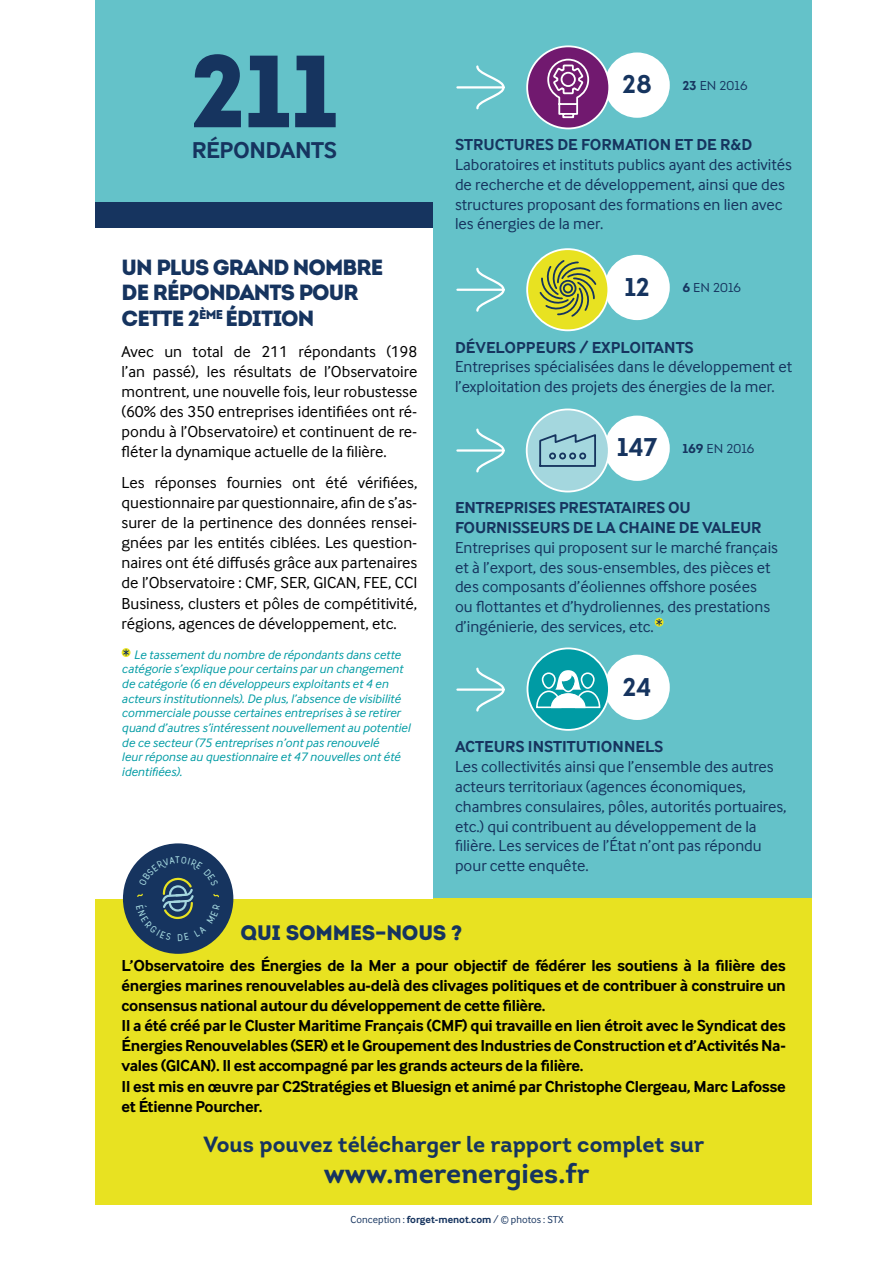
<style>
.page{position:relative;width:893px;height:1263px;background:#fff}
.page>*{position:absolute;margin:0;border:0;box-sizing:border-box;transform-origin:0 0}
.t1{font:900 102.3px "Intro";color:#16345f}
.t2{font:700 27.45px "Intro";color:#16345f}
.t3{font:700 25.65px "Intro";letter-spacing:-.01em;color:#16345f}
.t4{font:700 23.85px "Inter Face";letter-spacing:-.02em;color:#16345f}
.t5{font:900 21.9px/25.7px "Intro";letter-spacing:-.04em;color:#16345f}
.t6{font:700 21.9px "Intro";color:#16345f}
.t7{font:900 20.85px "Intro";letter-spacing:-.01em;color:#16345f}
.t8{font:16.5px/19.8px "Inter Face";color:#16345f}
.t9{font:700 16.5px/20.1px "Inter Face";letter-spacing:-.02em;color:#000}
.t10{font:16.5px/20.1px "Inter Face";color:#000;text-align:justify}
.t11{font:700 16.5px/19.8px "Inter Face";color:#16345f}
.t12{font:italic 12.75px/14.7px "Inter Face";color:#009ba4}
.t13{font:12.75px "Intro";letter-spacing:-.01em;color:#16345f}
.t14{font:10.5px "Inter Face";color:#16345f}
.s1{font-weight:700}
</style>
<div class="page">
<div style="left:387px;top:0;width:425px;height:902px;background:#64c2c9"></div>
<div style="left:96px;top:899px;width:716px;height:306px;background:#e8e221"></div>
<div style="left:96px;top:227px;width:337px;height:672px;background:#fff"></div>
<svg style="left:122px;top:648px;width:9px;height:9px"></svg>
<svg style="left:123px;top:649px;width:6px;height:7px"></svg>
<div style="left:604px;top:52px;width:66px;height:66px;background:#fff;border-radius:50%"></div>
<div style="left:527px;top:46px;width:82px;height:82px;background:#71196f;border-radius:50%"></div>
<div style="left:526px;top:45px;width:84px;height:84px;border:2px solid #fff;border-radius:50%"></div>
<svg style="left:547px;top:58px;width:43px;height:61px"></svg>
<div style="left:604px;top:655px;width:66px;height:65px;background:#fff;border-radius:50%"></div>
<div style="left:604px;top:255px;width:66px;height:65px;background:#fff;border-radius:50%"></div>
<div style="left:604px;top:416px;width:66px;height:65px;background:#fff;border-radius:50%"></div>
<div style="left:527px;top:249px;width:81px;height:81px;background:#e8e221;border-radius:50%"></div>
<div style="left:526px;top:248px;width:83px;height:83px;border:2px solid #fff;border-radius:50%"></div>
<svg style="left:538px;top:258px;width:60px;height:60px"></svg>
<div style="left:123px;top:843px;width:110px;height:111px;background:#16345f;border-radius:50%"></div>
<div style="left:527px;top:648px;width:82px;height:82px;background:#009ba4;border-radius:50%"></div>
<div style="left:527px;top:647px;width:83px;height:84px;border:2px solid #fff;border-radius:50%"></div>
<svg style="left:456px;top:65px;width:49px;height:45px"></svg>
<svg style="left:456px;top:667px;width:49px;height:45px"></svg>
<svg style="left:456px;top:267px;width:49px;height:45px"></svg>
<svg style="left:456px;top:428px;width:49px;height:45px"></svg>
<div style="left:527px;top:409px;width:82px;height:82px;background:#a4d7de;border-radius:50%"></div>
<div style="left:526px;top:408px;width:84px;height:84px;border:2px solid #fff;border-radius:50%"></div>
<svg style="left:539px;top:434px;width:57px;height:33px"></svg>
<svg style="left:655px;top:618px;width:9px;height:9px"></svg>
<svg style="left:656px;top:619px;width:6px;height:6px"></svg>
<div style="left:96px;top:0;width:319px;height:208px;background:#64c2c9"></div>
<div style="left:96px;top:202px;width:337px;height:25px;background:#16345f"></div>
<svg style="left:536px;top:670px;width:65px;height:39px"></svg>
<svg style="left:136px;top:856px;width:84px;height:85px"></svg>
<h1 class="t1" style="left:190px;top:24px;width:150px">211</h1>
<h3 class="t4" style="left:192px;top:137px;width:147px">RÉPONDANTS</h3>
<h3 class="t5" style="left:122px;top:254px;width:263px">UN PLUS GRAND NOMBRE<br>DE RÉPONDANTS POUR<br>CETTE 2<sup>ÈME</sup> ÉDITION</h3>
<p class="t10" style="left:122px;top:341px;width:297px">Avec un total de 211 répondants (198 l’an passé), les résultats de l’Observatoire montrent, une nouvelle fois, leur robustesse (60% des 350 entreprises identifiées ont ré&shy;pondu à l’Observatoire) et continuent de re&shy;fléter la dynamique actuelle de la filière.</p>
<p class="t10" style="left:122px;top:472px;width:297px">Les réponses fournies ont été vérifiées, questionnaire par questionnaire, afin de s’as&shy;surer de la pertinence des données rensei&shy;gnées par les entités ciblées. Les question&shy;naires ont été diffusés grâce aux partenaires de l’Observatoire : CMF, SER, GICAN, FEE, CCI Business, clusters et pôles de compétitivité, régions, agences de développement, etc.</p>
<p class="t12" style="left:122px;top:647px;width:290px;text-indent:12px">Le tassement du nombre de répondants dans cette catégorie s’explique pour certains par un changement de catégorie (6 en développeurs exploitants et 4 en acteurs institutionnels). De plus, l’absence de visibilité commerciale pousse certaines entreprises à se retirer quand d’autres s’intéressent nouvellement au potentiel de ce secteur (75 entreprises n’ont pas renouvelé<br>leur réponse au questionnaire et 47 nouvelles ont été identifiées).</p>
<h3 class="t3" style="left:622px;top:68px;width:31px">28</h3>
<p class="t13" style="left:682px;top:78px;width:67px"><span class="s1">23</span> EN 2016</p>
<p class="t11" style="left:455px;top:135px;width:299px">STRUCTURES DE FORMATION ET DE R&amp;D</p>
<p class="t8" style="left:455px;top:155px;width:338px">Laboratoires et instituts publics ayant des activités de recherche et de développement, ainsi que des structures proposant des formations en lien avec les énergies de la mer.</p>
<h3 class="t3" style="left:624px;top:270px;width:27px">12</h3>
<p class="t13" style="left:682px;top:280px;width:60px"><span class="s1">6</span> EN 2016</p>
<p class="t11" style="left:455px;top:337px;width:240px">DÉVELOPPEURS / EXPLOITANTS</p>
<p class="t8" style="left:455px;top:357px;width:339px">Entreprises spécialisées dans le développement et l’exploitation des projets des énergies de la mer.</p>
<h3 class="t3" style="left:617px;top:431px;width:42px">147</h3>
<p class="t13" style="left:682px;top:441px;width:74px"><span class="s1">169</span> EN 2016</p>
<p class="t11" style="left:455px;top:498px;width:308px">ENTREPRISES PRESTATAIRES OU<br>FOURNISSEURS DE LA CHAINE DE VALEUR</p>
<p class="t8" style="left:455px;top:537px;width:325px">Entreprises qui proposent sur le marché français et à l’export, des sous-ensembles, des pièces et des composants d’éoliennes offshore posées ou flottantes et d’hydroliennes, des prestations d’ingénierie, des services, etc.</p>
<h3 class="t3" style="left:623px;top:670px;width:31px">24</h3>
<p class="t11" style="left:455px;top:737px;width:210px">ACTEURS INSTITUTIONNELS</p>
<p class="t8" style="left:455px;top:757px;width:333px">Les collectivités ainsi que l’ensemble des autres acteurs territoriaux (agences économiques, chambres consulaires, pôles, autorités portuaires, etc.) qui contribuent au développement de la filière. Les services de l’État n’ont pas répondu pour cette enquête.</p>
<p class="t7" style="left:241px;top:919px;width:223px">QUI SOMMES–NOUS ?</p>
<p class="t9" style="left:122px;top:955px;width:666px">L’Observatoire des Énergies de la Mer a pour objectif de fédérer les soutiens à la filière des énergies marines renouvelables au-delà des clivages politiques et de contribuer à construire un consensus national autour du développement de cette filière.<br>Il a été créé par le Cluster Maritime Français (CMF) qui travaille en lien étroit avec le Syndicat des Énergies Renouvelables (SER) et le Groupement des Industries de Construction et d’Activités Na&shy;vales (GICAN). Il est accompagné par les grands acteurs de la filière.<br>Il est mis en œuvre par C2Stratégies et Bluesign et animé par Christophe Clergeau, Marc Lafosse et Étienne Pourcher.</p>
<h3 class="t6" style="left:204px;top:1130px;width:502px">Vous pouvez télécharger le rapport complet sur</h3>
<h2 class="t2" style="left:324px;top:1156px;width:267px">www.merenergies.fr</h2>
<p class="t14" style="left:351px;top:1213px;width:214px">Conception : <span class="s1">forget-menot.com</span> / © photos : STX</p>
</div>
